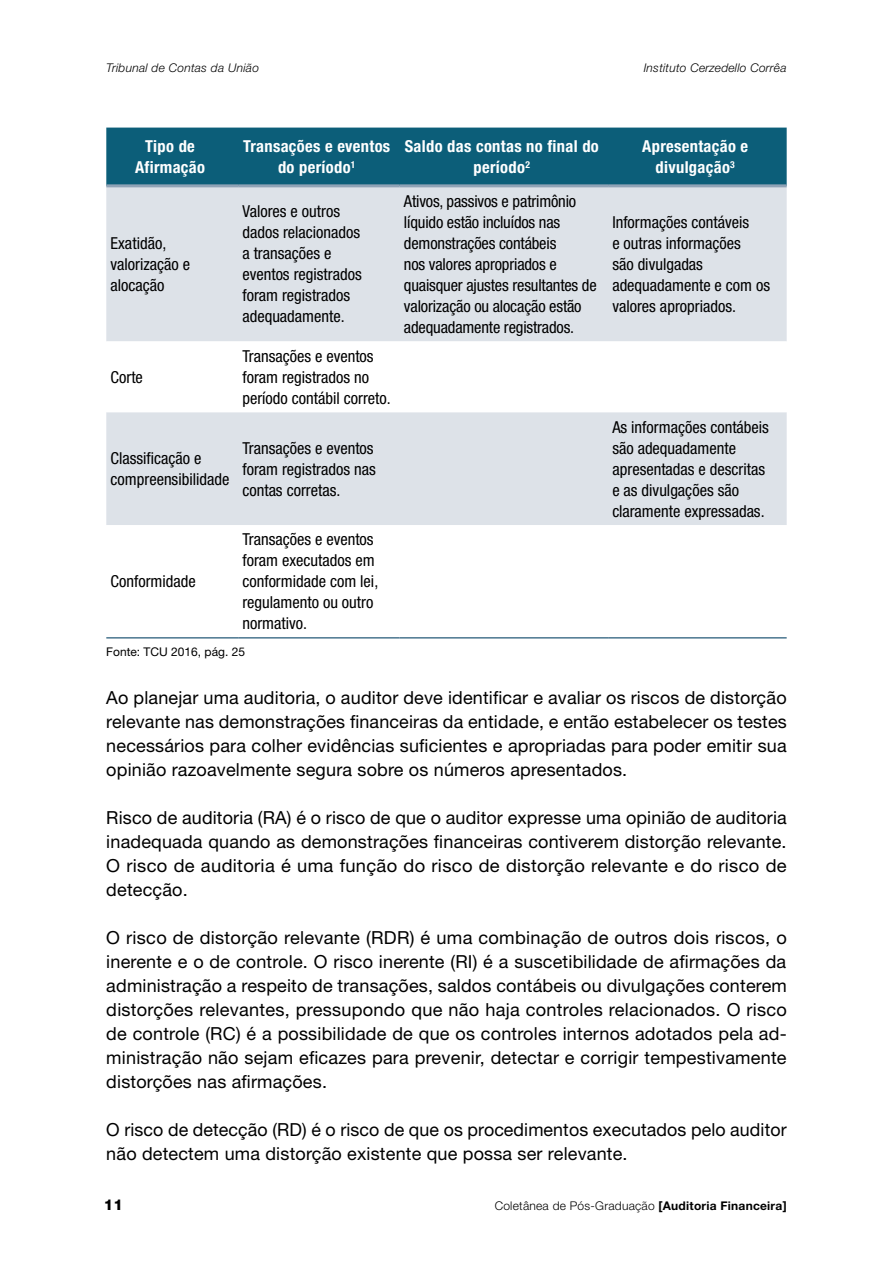
<style>
.page{position:relative;width:893px;height:1263px;background:#fff}
.page>*{position:absolute;margin:0;border:0;box-sizing:border-box;transform-origin:0 0}
.t1{font:18px/24px "Helvetica Neue LT Std";letter-spacing:.01em;color:#000;text-align:justify}
.t2{font:condensed 16.5px/21px "Helvetica Neue LT Std";color:#000}
.t3{font:700 condensed 16.5px/21px "Helvetica Neue LT Std";letter-spacing:.02em;color:#fff;text-align:center}
.t4{font:800 15px "Helvetica Neue LT Std";color:#000}
.t5{font:italic 300 12px "Helvetica Neue LT Std";letter-spacing:.02em;color:#000}
.t6{font:300 12px "Helvetica Neue LT Std";letter-spacing:.02em;color:#000}
.t7{font:12px "Helvetica Neue LT Std";color:#000}
.s1{font-weight:700}
</style>
<div class="page">
<div style="left:106px;top:128px;width:681px;height:56px;background:#0c5e79"></div>
<div style="left:106px;top:187px;width:681px;height:154px;background:#dde2e8"></div>
<div style="left:106px;top:412px;width:681px;height:113px;background:#dde2e8"></div>
<hr style="left:106px;top:184px;width:132px;height:3px;background:#90a3b6">
<hr style="left:238px;top:184px;width:162px;height:3px;background:#90a3b6">
<hr style="left:400px;top:184px;width:208px;height:3px;background:#90a3b6">
<hr style="left:608px;top:184px;width:179px;height:3px;background:#90a3b6">
<hr style="left:106px;top:637px;width:132px;height:2px;background:#4a768f">
<hr style="left:238px;top:637px;width:162px;height:2px;background:#4a768f">
<hr style="left:400px;top:637px;width:208px;height:2px;background:#4a768f">
<hr style="left:608px;top:637px;width:179px;height:2px;background:#4a768f">
<p class="t5" style="left:106px;top:61px;width:154px">Tribunal de Contas da União</p>
<p class="t5" style="left:644px;top:61px;width:144px">Instituto Cerzedello Corrêa</p>
<p class="t3" style="left:135px;top:136px;width:72px">Tipo de<br>Afirmação</p>
<p class="t3" style="left:243px;top:136px;width:148px">Transações e eventos do período<sup>1</sup></p>
<p class="t3" style="left:405px;top:136px;width:196px">Saldo das contas no final do período<sup>2</sup></p>
<p class="t3" style="left:642px;top:136px;width:107px">Apresentação e divulgação<sup>3</sup></p>
<p class="t2" style="left:111px;top:232px;width:81px">Exatidão, valorização e alocação</p>
<p class="t2" style="left:111px;top:366px;width:34px">Corte</p>
<p class="t2" style="left:242px;top:201px;width:121px">Valores e outros dados relacionados a transações e eventos registrados foram registrados adequadamente.</p>
<p class="t2" style="left:404px;top:190px;width:194px">Ativos, passivos e patrimônio líquido estão incluídos nas demonstrações contábeis<br>nos valores apropriados e quaisquer ajustes resultantes de valorização ou alocação estão adequadamente registrados.</p>
<p class="t2" style="left:242px;top:345px;width:150px">Transações e eventos foram registrados no período contábil correto.</p>
<p class="t2" style="left:111px;top:448px;width:120px">Classificação e compreensibilidade</p>
<p class="t2" style="left:242px;top:437px;width:135px">Transações e eventos foram registrados nas contas corretas.</p>
<p class="t2" style="left:612px;top:211px;width:159px">Informações contáveis<br>e outras informações<br>são divulgadas adequadamente e com os valores apropriados.</p>
<p class="t2" style="left:612px;top:416px;width:158px">As informações contábeis são adequadamente apresentadas e descritas e as divulgações são claramente expressadas.</p>
<p class="t2" style="left:242px;top:529px;width:137px">Transações e eventos foram executados em conformidade com lei, regulamento ou outro normativo.</p>
<p class="t7" style="left:106px;top:644px;width:140px">Fonte: TCU 2016, pág. 25</p>
<p class="t1" style="left:106px;top:685px;width:682px">Ao planejar uma auditoria, o auditor deve identificar e avaliar os riscos de distorção relevante nas demonstrações financeiras da entidade, e então estabelecer os testes necessários para colher evidências suficientes e apropriadas para poder emitir sua opinião razoavelmente segura sobre os números apresentados.</p>
<p class="t1" style="left:106px;top:805px;width:682px">Risco de auditoria (RA) é o risco de que o auditor expresse uma opinião de auditoria inadequada quando as demonstrações financeiras contiverem distorção relevante.<br>O risco de auditoria é uma função do risco de distorção relevante e do risco de detecção.</p>
<p class="t1" style="left:106px;top:925px;width:682px">O risco de distorção relevante (RDR) é uma combinação de outros dois riscos, o inerente e o de controle. O risco inerente (RI) é a suscetibilidade de afirmações da administração a respeito de transações, saldos contábeis ou divulgações conterem distorções relevantes, pressupondo que não haja controles relacionados. O risco de controle (RC) é a possibilidade de que os controles internos adotados pela ad&shy;ministração não sejam eficazes para prevenir, detectar e corrigir tempestivamente distorções nas afirmações.</p>
<p class="t1" style="left:106px;top:1117px;width:682px">O risco de detecção (RD) é o risco de que os procedimentos executados pelo auditor não detectem uma distorção existente que possa ser relevante.</p>
<p class="t2" style="left:111px;top:571px;width:87px">Conformidade</p>
<p class="t4" style="left:104px;top:1195px;width:20px">11</p>
<p class="t6" style="left:495px;top:1198px;width:293px">Coletânea de Pós-Graduação <span class="s1">[Auditoria Financeira]</span></p>
</div>
